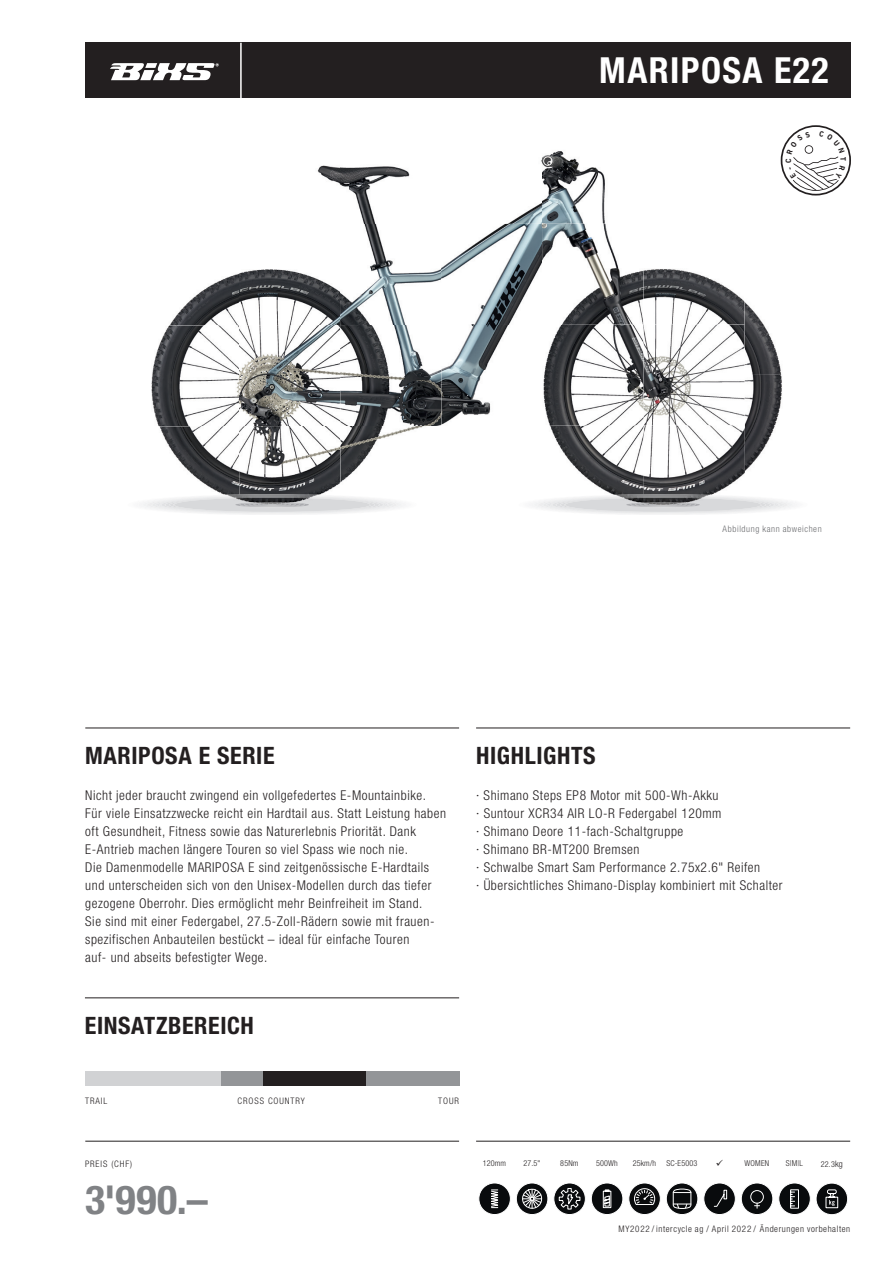
<style>
.page{position:relative;width:893px;height:1263px;background:#fff}
.page>*{position:absolute;margin:0;border:0;box-sizing:border-box;transform-origin:0 0}
.t1{font:700 condensed 39.9px "Helvetica Neue";color:#808285;scale:1.05 1}
.t2{font:700 condensed 36px "Helvetica Neue";letter-spacing:.04em;color:#fff}
.t3{font:700 condensed 24px "Helvetica Neue";letter-spacing:.025em;color:#231f20}
.t4{font:300 condensed 13.5px/18px "Helvetica Neue";letter-spacing:.04em;color:#231f20}
.t5{font:300 condensed 9px "Helvetica Neue";letter-spacing:.08em;color:#231f20}
.t6{font:300 condensed 9px "Helvetica Neue";letter-spacing:.1em;color:#231f20}
.t7{font:300 condensed 9px "Helvetica Neue";letter-spacing:.065em;color:#6c6d70}
.t8{font:300 condensed 8.1px "Helvetica Neue";letter-spacing:.02em;color:#231f20}
.s1{font-size:9px}
</style>
<div class="page">
<div style="left:85px;top:43px;width:765px;height:55px;background:#231f20"></div>
<hr style="left:240px;top:43px;width:2px;height:55px;background:#fff">
<svg style="left:110px;top:63px;width:109px;height:17px"></svg>
<img style="left:317px;top:151px;width:288px;height:72px">
<img style="left:745px;top:156px;width:37px;height:315px">
<img style="left:170px;top:223px;width:575px;height:101px">
<img style="left:151px;top:324px;width:594px;height:101px">
<img style="left:158px;top:425px;width:587px;height:69px">
<hr style="left:85px;top:1141px;width:374px;height:1px;background:#231f20">
<hr style="left:476px;top:1141px;width:374px;height:1px;background:#231f20">
<img style="left:223px;top:494px;width:98px;height:1px">
<img style="left:143px;top:495px;width:258px;height:13px">
<img style="left:148px;top:496px;width:249px;height:13px">
<img style="left:152px;top:496px;width:240px;height:18px">
<img style="left:157px;top:496px;width:231px;height:17px">
<img style="left:161px;top:497px;width:222px;height:16px">
<img style="left:165px;top:497px;width:214px;height:16px">
<img style="left:170px;top:497px;width:204px;height:15px">
<img style="left:174px;top:498px;width:196px;height:14px">
<img style="left:235px;top:502px;width:74px;height:6px">
<img style="left:240px;top:502px;width:65px;height:5px">
<img style="left:244px;top:503px;width:56px;height:4px">
<img style="left:249px;top:503px;width:47px;height:4px">
<img style="left:254px;top:503px;width:36px;height:3px">
<img style="left:258px;top:504px;width:28px;height:2px">
<img style="left:262px;top:504px;width:20px;height:2px">
<svg style="left:263px;top:504px;width:18px;height:1px"></svg>
<img style="left:612px;top:494px;width:101px;height:1px">
<img style="left:534px;top:495px;width:258px;height:13px">
<img style="left:538px;top:496px;width:250px;height:13px">
<img style="left:543px;top:496px;width:240px;height:18px">
<img style="left:548px;top:496px;width:230px;height:17px">
<img style="left:552px;top:497px;width:222px;height:16px">
<img style="left:556px;top:497px;width:214px;height:16px">
<img style="left:561px;top:497px;width:204px;height:15px">
<img style="left:565px;top:498px;width:196px;height:14px">
<img style="left:626px;top:502px;width:74px;height:6px">
<img style="left:630px;top:502px;width:66px;height:5px">
<img style="left:635px;top:503px;width:56px;height:4px">
<img style="left:640px;top:503px;width:46px;height:4px">
<img style="left:645px;top:503px;width:36px;height:3px">
<img style="left:649px;top:504px;width:28px;height:2px">
<img style="left:653px;top:504px;width:20px;height:2px">
<svg style="left:654px;top:504px;width:18px;height:1px"></svg>
<div style="left:479px;top:1183px;width:31px;height:32px;background:#090b0d;border-radius:50%"></div>
<div style="left:478px;top:1183px;width:33px;height:32px;border:1px solid #fff;border-radius:50%"></div>
<svg style="left:491px;top:1189px;width:8px;height:19px"></svg>
<svg style="left:516px;top:1183px;width:32px;height:32px"></svg>
<div style="left:516px;top:1183px;width:32px;height:32px;border:1px solid #fff;border-radius:50%"></div>
<svg style="left:520px;top:1188px;width:24px;height:23px"></svg>
<svg style="left:554px;top:1183px;width:31px;height:32px"></svg>
<div style="left:553px;top:1183px;width:33px;height:32px;border:1px solid #fff;border-radius:50%"></div>
<svg style="left:558px;top:1188px;width:23px;height:22px"></svg>
<div style="left:591px;top:1183px;width:32px;height:32px;background:#090b0d;border-radius:50%"></div>
<div style="left:591px;top:1183px;width:32px;height:32px;border:1px solid #fff;border-radius:50%"></div>
<svg style="left:602px;top:1189px;width:10px;height:20px"></svg>
<svg style="left:666px;top:1183px;width:32px;height:32px"></svg>
<div style="left:666px;top:1183px;width:32px;height:32px;border:1px solid #fff;border-radius:50%"></div>
<svg style="left:672px;top:1188px;width:20px;height:21px"></svg>
<svg style="left:629px;top:1183px;width:31px;height:32px"></svg>
<div style="left:628px;top:1183px;width:33px;height:32px;border:1px solid #fff;border-radius:50%"></div>
<svg style="left:633px;top:1188px;width:22px;height:18px"></svg>
<div style="left:704px;top:1183px;width:31px;height:32px;background:#090b0d;border-radius:50%"></div>
<div style="left:703px;top:1183px;width:33px;height:32px;border:1px solid #fff;border-radius:50%"></div>
<svg style="left:713px;top:1189px;width:14px;height:18px"></svg>
<div style="left:779px;top:1183px;width:31px;height:32px;background:#090b0d;border-radius:50%"></div>
<div style="left:778px;top:1183px;width:33px;height:32px;border:1px solid #fff;border-radius:50%"></div>
<svg style="left:790px;top:1189px;width:9px;height:20px"></svg>
<div style="left:741px;top:1183px;width:32px;height:32px;background:#090b0d;border-radius:50%"></div>
<div style="left:741px;top:1183px;width:32px;height:32px;border:1px solid #fff;border-radius:50%"></div>
<div style="left:750px;top:1190px;width:14px;height:14px;border:1px solid #fff;border-radius:50%"></div>
<svg style="left:754px;top:1203px;width:5px;height:5px"></svg>
<div style="left:85px;top:1071px;width:374px;height:15px;background:#d1d2d4"></div>
<div style="left:221px;top:1071px;width:238px;height:15px;background:#939598"></div>
<div style="left:264px;top:1071px;width:102px;height:15px;background:#231f20"></div>
<div style="left:816px;top:1183px;width:31px;height:32px;background:#090b0d;border-radius:50%"></div>
<div style="left:815px;top:1183px;width:33px;height:32px;border:1px solid #fff;border-radius:50%"></div>
<svg style="left:825px;top:1189px;width:13px;height:20px"></svg>
<hr style="left:85px;top:728px;width:374px;height:1px;background:#231f20">
<hr style="left:85px;top:997px;width:374px;height:1px;background:#231f20">
<hr style="left:476px;top:728px;width:374px;height:1px;background:#231f20">
<svg style="left:781px;top:125px;width:70px;height:71px"></svg>
<h2 class="t2" style="left:599px;top:58px;width:231px">MARIPOSA E22</h2>
<p class="t7" style="left:723px;top:526px;width:101px">Abbildung kann abweichen</p>
<h3 class="t3" style="left:85px;top:747px;width:191px">MARIPOSA E SERIE</h3>
<p class="t4" style="left:85px;top:787px;width:362px">Nicht jeder braucht zwingend ein vollgefedertes E-Mountainbike.<br>Für viele Einsatzzwecke reicht ein Hardtail aus. Statt Leistung haben oft Gesundheit, Fitness sowie das Naturerlebnis Priorität. Dank E-Antrieb machen längere Touren so viel Spass wie noch nie.<br>Die Damenmodelle MARIPOSA E sind zeitgenössische E-Hardtails und unterscheiden sich von den Unisex-Modellen durch das tiefer gezogene Oberrohr. Dies ermöglicht mehr Beinfreiheit im Stand.<br>Sie sind mit einer Federgabel, 27.5-Zoll-Rädern sowie mit frauen&shy;spezifischen Anbauteilen bestückt – ideal für einfache Touren<br>auf- und abseits befestigter Wege.</p>
<h3 class="t3" style="left:85px;top:1017px;width:170px">EINSATZBEREICH</h3>
<h3 class="t3" style="left:476px;top:747px;width:121px">HIGHLIGHTS</h3>
<p class="t4" style="left:476px;top:787px;width:308px">· Shimano Steps EP8 Motor mit 500-Wh-Akku<br>· Suntour XCR34 AIR LO-R Federgabel 120mm<br>· Shimano Deore 11-fach-Schaltgruppe<br>· Shimano BR-MT200 Bremsen<br>· Schwalbe Smart Sam Performance 2.75x2.6" Reifen<br>· Übersichtliches Shimano-Display kombiniert mit Schalter</p>
<p class="t5" style="left:85px;top:1098px;width:24px">TRAIL</p>
<p class="t6" style="left:238px;top:1098px;width:69px">CROSS COUNTRY</p>
<p class="t5" style="left:438px;top:1098px;width:22px">TOUR</p>
<p class="t6" style="left:85px;top:1160px;width:49px">PREIS (CHF)</p>
<h1 class="t1" style="left:85px;top:1185px;width:118px">3'990.–</h1>
<p class="t8" style="left:483px;top:1160px;width:25px">120mm</p>
<p class="t8" style="left:523px;top:1160px;width:19px">27.5"</p>
<p class="t8" style="left:560px;top:1160px;width:20px">85Nm</p>
<p class="t8" style="left:596px;top:1160px;width:23px">500Wh</p>
<p class="t8" style="left:633px;top:1160px;width:25px">25km/h</p>
<p class="t8" style="left:666px;top:1160px;width:33px">SC-E5003</p>
<p class="t8" style="left:744px;top:1160px;width:26px">WOMEN</p>
<p class="t8" style="left:786px;top:1160px;width:19px">S|M|L</p>
<p class="t8" style="left:821px;top:1161px;width:24px">22.3<span class="s1">kg</span></p>
<p class="t5" style="left:618px;top:1225px;width:233px">MY2022 / intercycle ag / April 2022 / Änderungen vorbehalten</p>
</div>
